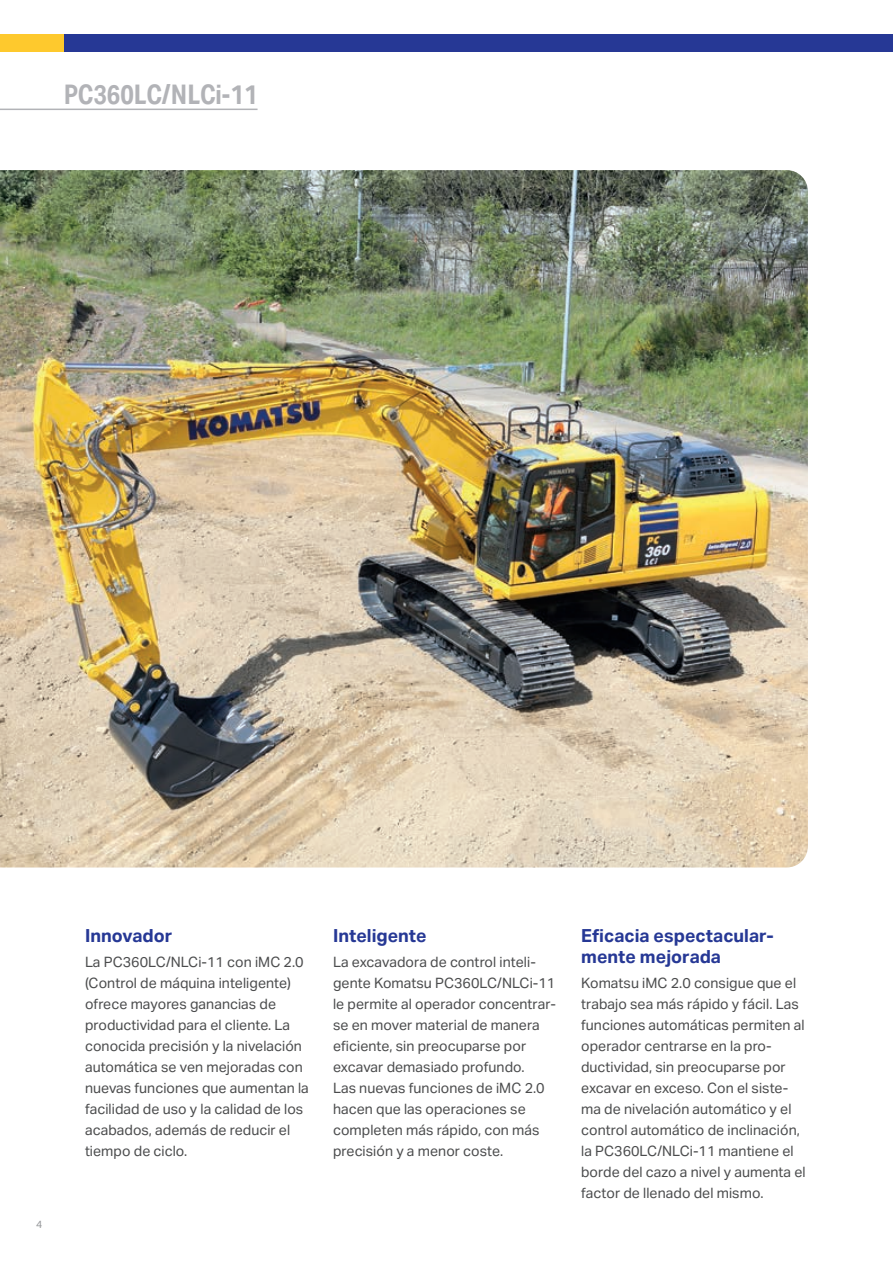
<style>
.page{position:relative;width:893px;height:1263px;background:#fff}
.page>*{position:absolute;margin:0;border:0;box-sizing:border-box;transform-origin:0 0}
.t1{font:700 27px "Aktiv Grotesk Cd";color:#b2b3b7}
.t2{font:700 18px/21px "Aktiv Grotesk";color:#263895}
.t3{font:14.25px/21px "Aktiv Grotesk";color:#4b4c4d}
.t4{font:10.5px "Aktiv Grotesk";color:#939598}
</style>
<div class="page">
<img style="left:0;top:170px;width:808px;height:697px">
<hr style="left:0;top:109px;width:258px;height:1px;background:#b2b3b7">
<div style="left:0;top:34px;width:143px;height:17px;background:#fec92d"></div>
<div style="left:64px;top:34px;width:829px;height:17px;background:#263895"></div>
<h1 class="t1" style="left:64px;top:79px;width:195px">PC360LC/NLCi-11</h1>
<p class="t4" style="left:36px;top:1218px;width:8px">4</p>
<p class="t2" style="left:85px;top:925px;width:89px">Innovador</p>
<p class="t3" style="left:85px;top:951px;width:225px">La PC360LC/NLCi-11 con iMC 2.0 (Control de máquina inteligente) ofrece mayores ganancias de productividad para el cliente. La conocida precisión y la nivelación automática se ven mejoradas con nuevas funciones que aumentan la facilidad de uso y la calidad de los acabados, además de reducir el tiempo de ciclo.</p>
<p class="t2" style="left:333px;top:925px;width:95px">Inteligente</p>
<p class="t3" style="left:333px;top:951px;width:224px">La excavadora de control inteli&shy;gente Komatsu PC360LC/NLCi-11 le permite al operador concentrar&shy;se en mover material de manera eficiente, sin preocuparse por excavar demasiado profundo.<br>Las nuevas funciones de iMC 2.0 hacen que las operaciones se completen más rápido, con más precisión y a menor coste.</p>
<p class="t2" style="left:581px;top:925px;width:194px">Eficacia espectacular&shy;mente mejorada</p>
<p class="t3" style="left:581px;top:972px;width:226px">Komatsu iMC 2.0 consigue que el trabajo sea más rápido y fácil. Las funciones automáticas permiten al operador centrarse en la pro&shy;ductividad, sin preocuparse por excavar en exceso. Con el siste&shy;ma de nivelación automático y el control automático de inclinación, la PC360LC/NLCi-11 mantiene el borde del cazo a nivel y aumenta el factor de llenado del mismo.</p>
</div>
